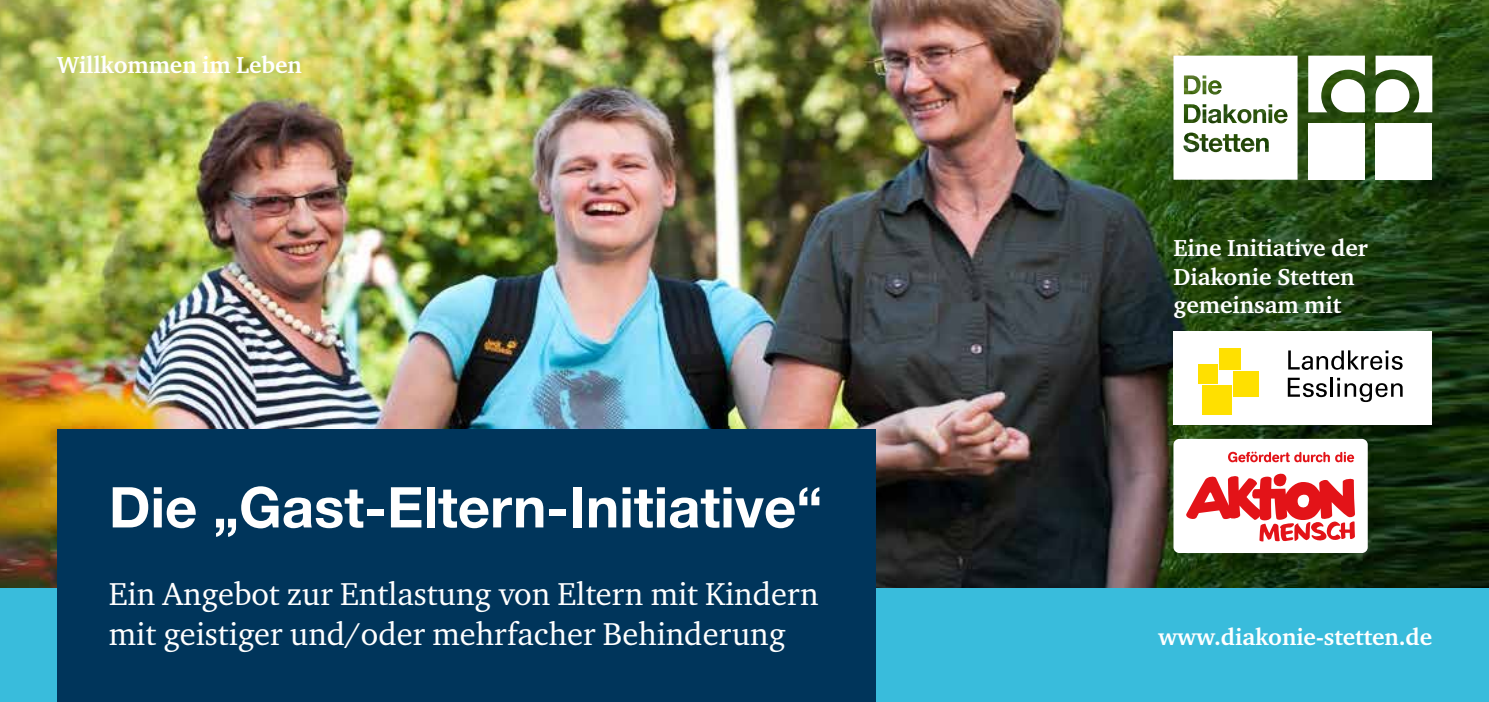
<style>
.page{position:relative;width:1489px;height:702px;background:#fff}
.page>*{position:absolute;margin:0;border:0;box-sizing:border-box;transform-origin:0 0}
.t1{font:700 56.25px "Helvetica Neue LT Std";color:#fff}
.t2{font:32.5px/39px "Charter ITC Std";color:#fff}
.t3{font:700 23.75px/28.5px "Charter ITC Std";color:#fff}
</style>
<div class="page">
<img style="left:0;top:0;width:1488px;height:588px">
<div style="left:0;top:588px;width:1488px;height:114px;background:#39bcdc"></div>
<div style="left:57px;top:429px;width:818px;height:273px;background:#00355b"></div>
<div style="left:1375px;top:123px;width:57px;height:57px;background:#fff"></div>
<svg style="left:1375px;top:56px;width:57px;height:56px"></svg>
<div style="left:1308px;top:123px;width:56px;height:57px;background:#fff"></div>
<svg style="left:1308px;top:56px;width:56px;height:56px"></svg>
<svg style="left:1173px;top:56px;width:124px;height:124px"></svg>
<div style="left:1173px;top:439px;width:194px;height:114px;background:#fff;border-radius:6px"></div>
<svg style="left:1228px;top:451px;width:125px;height:11px"></svg>
<svg style="left:1186px;top:473px;width:169px;height:69px"></svg>
<div style="left:1173px;top:331px;width:258px;height:93px;background:#fff"></div>
<div style="left:1197px;top:364px;width:19px;height:19px;background:#ffe000"></div>
<div style="left:1201px;top:385px;width:30px;height:30px;background:#ffe000"></div>
<div style="left:1233px;top:371px;width:25px;height:26px;background:#ffe000"></div>
<div style="left:1218px;top:348px;width:22px;height:21px;background:#ffe000"></div>
<svg style="left:1288px;top:350px;width:114px;height:20px"></svg>
<svg style="left:1287px;top:377px;width:115px;height:25px"></svg>
<p class="t3" style="left:57px;top:51px;width:247px">Willkommen im Leben</p>
<h1 class="t1" style="left:109px;top:472px;width:715px">Die „Gast-Eltern-Initiative“</h1>
<h2 class="t2" style="left:109px;top:574px;width:711px">Ein Angebot zur Entlastung von Eltern mit Kindern mit geistiger und/oder mehrfacher Behinderung</h2>
<p class="t3" style="left:1173px;top:233px;width:196px">Eine Initiative der<br>Diakonie Stetten gemeinsam mit</p>
<p class="t3" style="left:1157px;top:622px;width:276px">www.diakonie-stetten.de</p>
</div>
